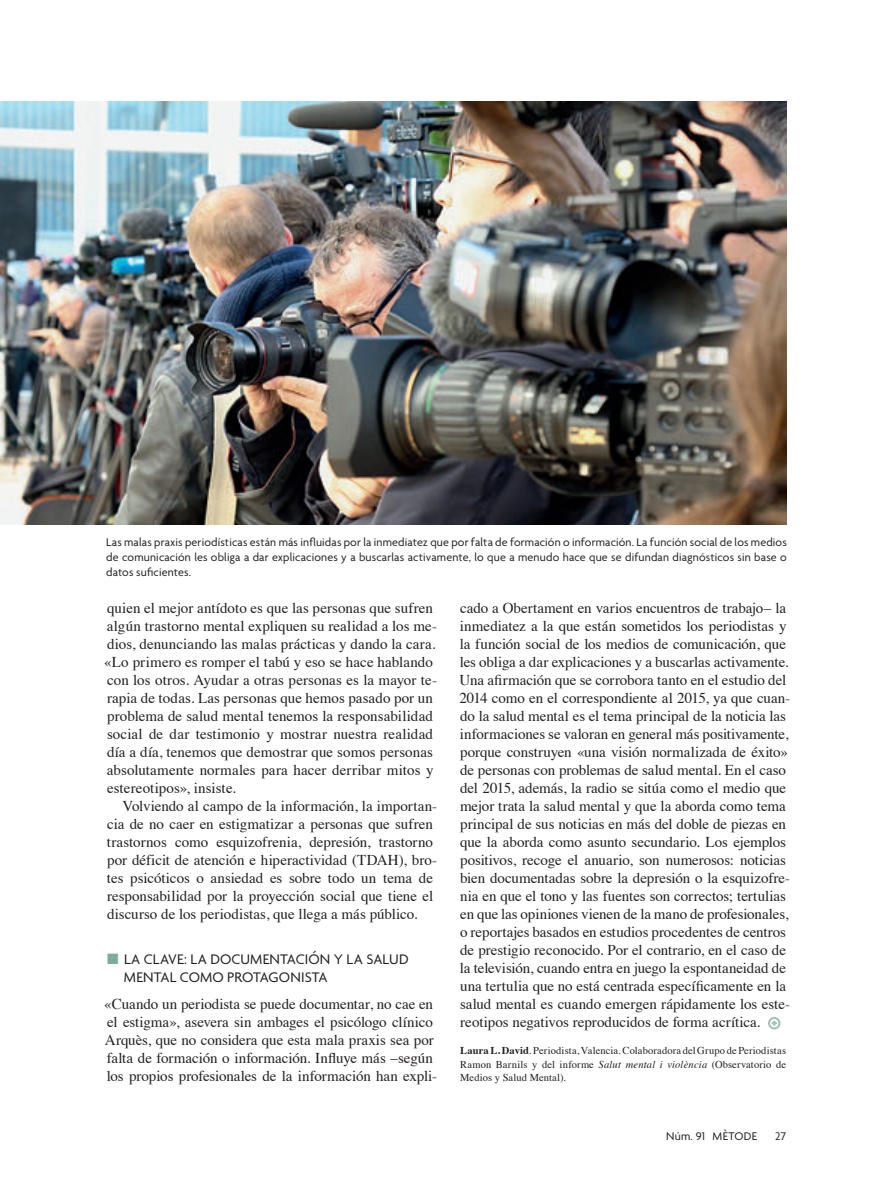
<style>
.page{position:relative;width:893px;height:1191px;background:#fff}
.page>*{position:absolute;margin:0;border:0;box-sizing:border-box;transform-origin:0 0}
.t1{font:15px/18px "Times";color:#231f20}
.t2{font:15px/18px "Agenda";letter-spacing:.005em;color:#231f20}
._09_PEUS_DE_FOTO{font:12px/15px "Agenda";letter-spacing:.01em;color:#231f20;text-align:justify}
.FIRMA{font:10.5px/13.5px "Times";letter-spacing:.01em;color:#231f20;text-align:justify}
.s1{color:#7dac98}
.s2{font-weight:700}
.s3{font-style:italic}
</style>
<div class="page">
<div style="left:768px;top:1016px;width:12px;height:13px;border:2px solid #9fc4bb;border-radius:50%"></div>
<svg style="left:771px;top:1020px;width:6px;height:5px"></svg>
<img style="left:0;top:102px;width:786px;height:422px">
<p class="_09_PEUS_DE_FOTO" style="left:106px;top:534px;width:682px">Las malas praxis periodísticas están más influidas por la inmediatez que por falta de formación o información. La función social de los medios de comunicación les obliga a dar explicaciones y a buscarlas activamente, lo que a menudo hace que se difundan diagnósticos sin base o datos suficientes.</p>
<p class="t1" style="left:104px;top:597px;width:334px">quien el mejor antídoto es que las personas que sufren algún trastorno mental expliquen su realidad a los me&shy;dios, denunciando las malas prácticas y dando la cara. «Lo primero es romper el tabú y eso se hace hablando con los otros. Ayudar a otras personas es la mayor te&shy;rapia de todas. Las personas que hemos pasado por un problema de salud mental tenemos la responsabilidad social de dar testimonio y mostrar nuestra realidad día a día, tenemos que demostrar que somos personas absolutamente normales para hacer derribar mitos y estereotipos», insiste.</p>
<p class="t1" style="left:107px;top:795px;width:332px;text-indent:15px">Volviendo al campo de la información, la importan&shy;cia de no caer en estigmatizar a personas que sufren trastornos como esquizofrenia, depresión, trastorno por déficit de atención e hiperactividad (TDAH), bro&shy;tes psicóticos o ansiedad es sobre todo un tema de responsabilidad por la proyección social que tiene el discurso de los periodistas, que llega a más público.</p>
<p class="t2" style="left:124px;top:950px;width:286px;text-indent:-17px"><span class="s1">■</span> LA CLAVE: LA DOCUMENTACIÓN Y LA SALUD<br>MENTAL COMO PROTAGONISTA</p>
<p class="t1" style="left:104px;top:993px;width:334px">«Cuando un periodista se puede documentar, no cae en el estigma», asevera sin ambages el psicólogo clínico Arquès, que no considera que esta mala praxis sea por falta de formación o información. Influye más –según los propios profesionales de la información han expli-</p>
<p class="t1" style="left:459px;top:597px;width:332px">cado a Obertament en varios encuentros de trabajo– la inmediatez a la que están sometidos los periodistas y la función social de los medios de comunicación, que les obliga a dar explicaciones y a buscarlas activamente.<br>Una afirmación que se corrobora tanto en el estudio del 2014 como en el correspondiente al 2015, ya que cuan&shy;do la salud mental es el tema principal de la noticia las informaciones se valoran en general más positivamente, porque construyen «una visión normalizada de éxito» de personas con problemas de salud mental. En el caso del 2015, además, la radio se sitúa como el medio que mejor trata la salud mental y que la aborda como tema principal de sus noticias en más del doble de piezas en que la aborda como asunto secundario. Los ejemplos positivos, recoge el anuario, son numerosos: noticias bien documentadas sobre la depresión o la esquizofre&shy;nia en que el tono y las fuentes son correctos; tertulias en que las opiniones vienen de la mano de profesionales, o reportajes basados en estudios procedentes de centros de prestigio reconocido. Por el contrario, en el caso de la televisión, cuando entra en juego la espontaneidad de una tertulia que no está centrada específicamente en la salud mental es cuando emergen rápidamente los este&shy;reotipos negativos reproducidos de forma acrítica.</p>
<p class="FIRMA" style="left:460px;top:1043px;width:327px"><span class="s2">Laura L. David</span>. Periodista, Valencia. Colaboradora del Grupo de Periodistas Ramon Barnils y del informe <span class="s3">Salut mental i violència</span> (Observatorio de Medios y Salud Mental).</p>
<p class="_09_PEUS_DE_FOTO" style="left:666px;top:1128px;width:92px">Núm. 91 MÈTODE</p>
<p class="_09_PEUS_DE_FOTO" style="left:775px;top:1128px;width:12px">27</p>
</div>
